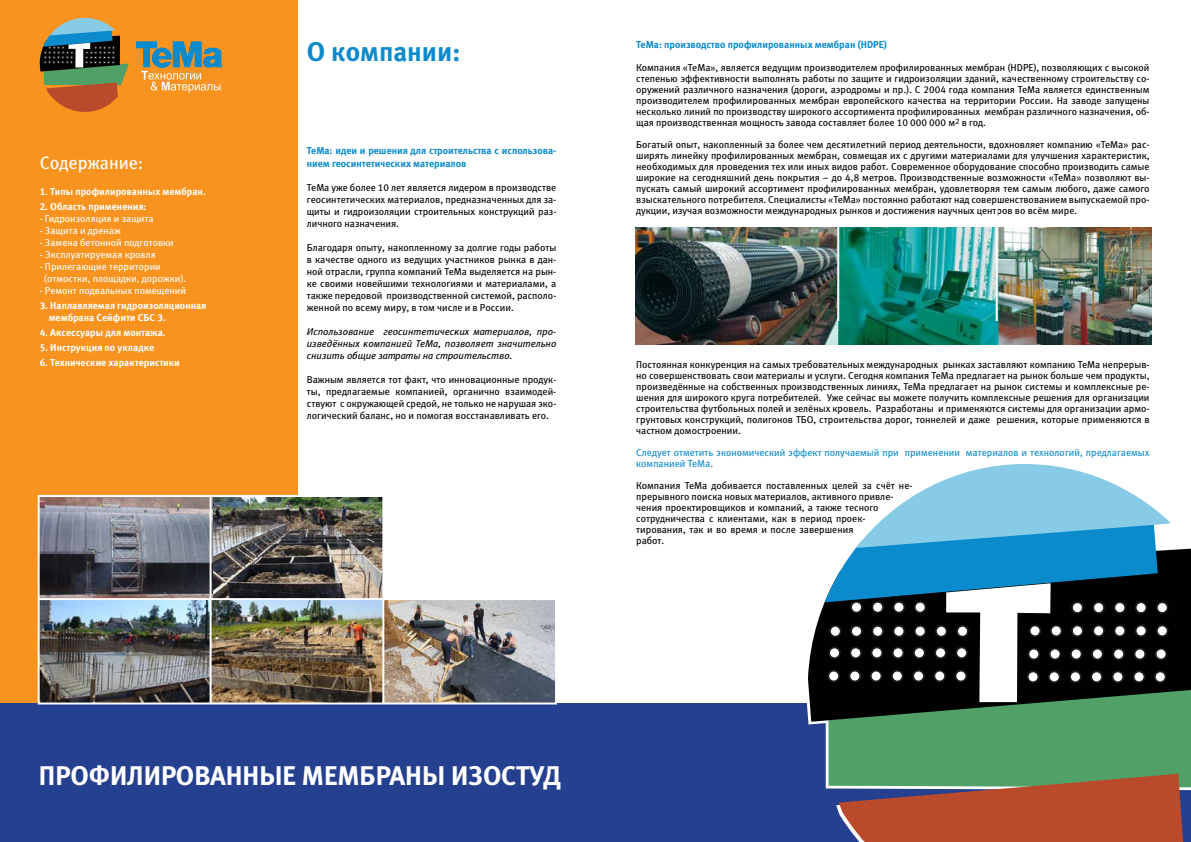
<style>
.page{position:relative;width:1191px;height:842px;background:#fff}
.page>*{position:absolute;margin:0;border:0;box-sizing:border-box;transform-origin:0 0}
.t1{font:27px "Meta Bold LFC";color:#fff}
.t2{font:27px "Meta Bold LFC";color:#0c8bcc}
.t3{font:18px "Meta Book LFC";color:#fff}
.t4{font:10px/11px "Meta Book LFC";color:#000;text-align:justify}
.t5{font:10px/12px "Meta Bold LFC";color:#fff}
.t6{font:10px/12px "Meta Book LFC";color:#fff}
.t7{font:italic 10px/12px "Meta Book LFC";color:#000;text-align:justify}
.t8{font:10px/13px "Meta Bold LFC";color:#0c8bcc}
.t9{font:10px/11px "Meta Book LFC";color:#0c8bcc}
</style>
<div class="page">
<div style="left:0;top:0;width:298px;height:842px;background:#f7931e"></div>
<div style="left:0;top:704px;width:595px;height:138px;background:#25408f"></div>
<svg style="left:136px;top:41px;width:86px;height:52px"></svg>
<svg style="left:40px;top:18px;width:89px;height:94px"></svg>
<div style="left:595px;top:704px;width:596px;height:138px;background:#25408f"></div>
<svg style="left:808px;top:609px;width:14px;height:113px;fill:#010101"></svg>
<svg style="left:822px;top:464px;width:369px;height:378px"></svg>
<img style="left:635px;top:228px;width:516px;height:116px">
<img style="left:37px;top:495px;width:521px;height:210px">
<hr style="left:995px;top:203px;width:2px;height:118px;background:#fff">
<hr style="left:837px;top:203px;width:2px;height:118px;background:#fff">
<h2 class="t3" style="left:40px;top:152px;width:105px">Содержание:</h2>
<p class="t5" style="left:40px;top:186px;width:168px">1. Типы профилированных мембран.</p>
<p class="t5" style="left:40px;top:201px;width:108px">2. Область применения:</p>
<p class="t6" style="left:40px;top:213px;width:115px">- Гидроизоляция и защита</p>
<p class="t6" style="left:40px;top:225px;width:83px">- Защита и дренаж</p>
<p class="t6" style="left:40px;top:237px;width:136px">- Замена бетонной подготовки</p>
<p class="t6" style="left:40px;top:249px;width:118px">- Эксплуатируемая кровля</p>
<p class="t6" style="left:44px;top:261px;width:144px;text-indent:-4px">- Прилегающие территории (отмостки, площадки, дорожки).</p>
<p class="t6" style="left:40px;top:285px;width:148px">- Ремонт подвальных помещений</p>
<p class="t5" style="left:49px;top:300px;width:159px;text-indent:-9px">3. Наплавляемая гидроизоляционная мембрана Сейфити СБС 3.</p>
<p class="t5" style="left:40px;top:327px;width:127px">4. Аксессуары для монтажа.</p>
<p class="t5" style="left:40px;top:342px;width:116px">5. Инструкция по укладке</p>
<p class="t5" style="left:40px;top:357px;width:142px">6. Технические характеристики</p>
<h1 class="t2" style="left:307px;top:35px;width:155px">О компании:</h1>
<p class="t8" style="left:307px;top:144px;width:251px">ТеМа: идеи и решения для строительства с использова&shy;нием геосинтетических материалов</p>
<p class="t4" style="left:307px;top:182px;width:251px;line-height:12px">ТеМа уже более 10 лет является лидером в производстве геосинтетических материалов, предназначенных для за&shy;щиты и гидроизоляции строительных конструкций раз&shy;личного назначения.</p>
<p class="t4" style="left:307px;top:242px;width:251px;line-height:12px">Благодаря опыту, накопленному за долгие годы работы в качестве одного из ведущих участников рынка в дан&shy;ной отрасли, группа компаний ТеМа выделяется на рын&shy;ке своими новейшими технологиями и материалами, а также передовой производственной системой, располо&shy;женной по всему миру, в том числе и в России.</p>
<p class="t7" style="left:307px;top:326px;width:251px">Использование геосинтетических материалов, про&shy;изведённых компанией ТеМа, позволяет значительно снизить общие затраты на строительство.</p>
<p class="t4" style="left:307px;top:374px;width:251px;line-height:12px">Важным является тот факт, что инновационные продук&shy;ты, предлагаемые компанией, органично взаимодей&shy;ствуют с окружающей средой, не только не нарушая эко&shy;логический баланс, но и помогая восстанавливать его.</p>
<p class="t8" style="left:636px;top:37px;width:252px">ТеМа: производство профилированных мембран (HDPE)</p>
<p class="t4" style="left:636px;top:62px;width:515px">Компания «ТеМа», является ведущим производителем профилированных мембран (HDPE), позволяющих с высокой степенью эффективности выполнять работы по защите и гидроизоляции зданий, качественному строительству со&shy;оружений различного назначения (дороги, аэродромы и пр.). С 2004 года компания ТеМа является единственным производителем профилированных мембран европейского качества на территории России. На заводе запущены несколько линий по производству широкого ассортимента профилированных мембран различного назначения, об&shy;щая производственная мощность завода составляет более 10 000 000 м<sup>2</sup> в год.</p>
<p class="t4" style="left:636px;top:139px;width:515px">Богатый опыт, накопленный за более чем десятилетний период деятельности, вдохновляет компанию «ТеМа» рас&shy;ширять линейку профилированных мембран, совмещая их с другими материалами для улучшения характеристик, необходимых для проведения тех или иных видов работ. Современное оборудование способно производить самые широкие на сегодняшний день покрытия – до 4,8 метров. Производственные возможности «ТеМа» позволяют вы&shy;пускать самый широкий ассортимент профилированных мембран, удовлетворяя тем самым любого, даже самого взыскательного потребителя. Специалисты «ТеМа» постоянно работают над совершенствованием выпускаемой про&shy;дукции, изучая возможности международных рынков и достижения научных центров во всём мире.</p>
<p class="t4" style="left:636px;top:359px;width:515px">Постоянная конкуренция на самых требовательных международных рынках заставляют компанию ТеМа непрерыв&shy;но совершенствовать свои материалы и услуги. Сегодня компания ТеМа предлагает на рынок больше чем продукты, произведённые на собственных производственных линиях, ТеМа предлагает на рынок системы и комплексные ре&shy;шения для широкого круга потребителей. Уже сейчас вы можете получить комплексные решения для организации строительства футбольных полей и зелёных кровель. Разработаны и применяются системы для организации армо&shy;грунтовых конструкций, полигонов ТБО, строительства дорог, тоннелей и даже решения, которые применяются в частном домостроении.</p>
<p class="t9" style="left:636px;top:447px;width:515px">Следует отметить экономический эффект получаемый при применении материалов и технологий, предлагаемых компанией ТеМа.</p>
<p class="t4" style="left:636px;top:480px;width:278px;text-align:left">Компания ТеМа добивается поставленных целей за счёт не&shy;прерывного поиска новых материалов, активного привле&shy;чения проектировщиков и компаний, а также тесного сотрудничества с клиентами, как в период проек&shy;тирования, так и во время и после завершения<br>работ.</p>
<h1 class="t1" style="left:39px;top:760px;width:523px">ПРОФИЛИРОВАННЫЕ МЕМБРАНЫ ИЗОСТУД</h1>
</div>
